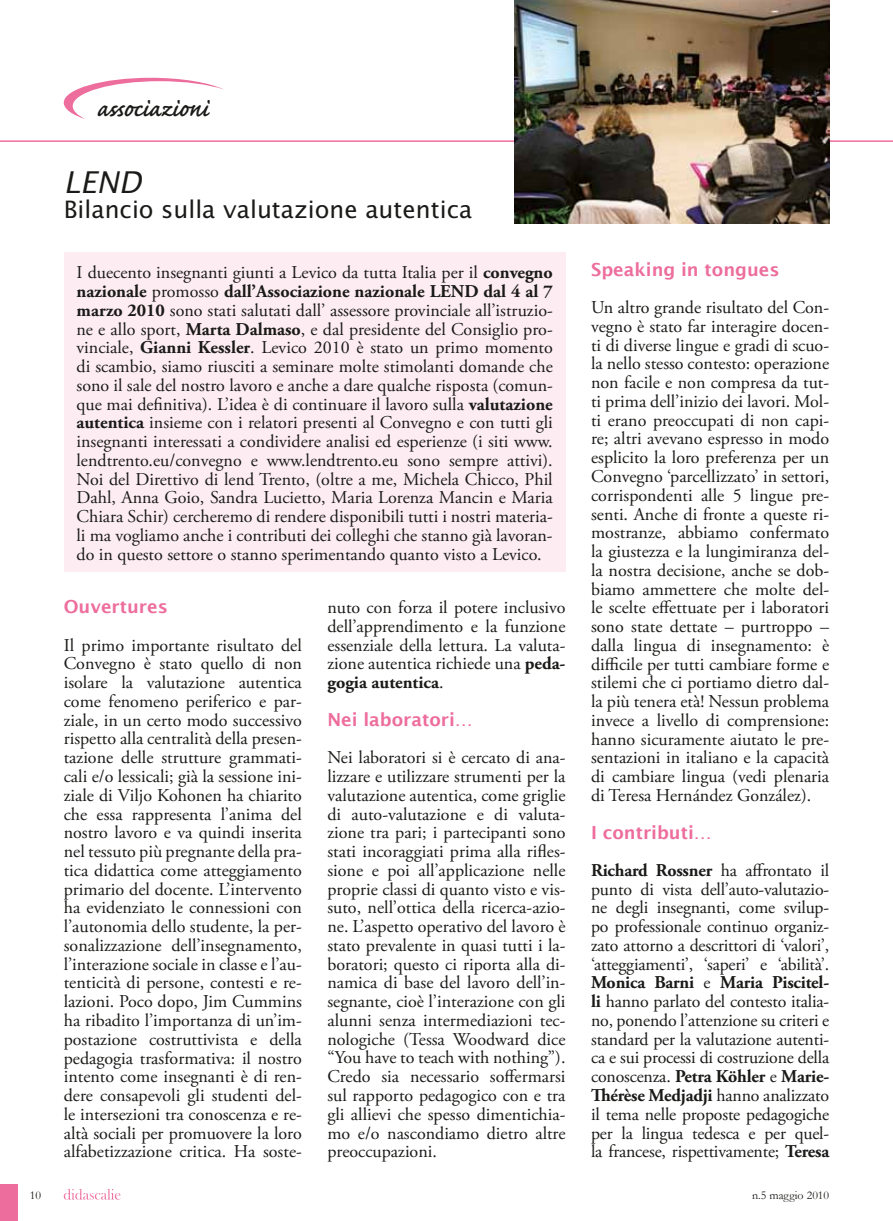
<style>
.page{position:relative;width:893px;height:1221px;background:#fff}
.page>*{position:absolute;margin:0;border:0;box-sizing:border-box;transform-origin:0 0}
.t1{font:600 30px "Caflisch Script Pro";letter-spacing:-.01em;color:#1a1a18}
.t2{font:italic 30px "Lucida Sans";color:#1a1a18}
.t3{font:24px "Lucida Sans";color:#1a1a18}
.t4{font:18px/18.8px "Adobe Garamond Pro";color:#1a1a18;text-align:justify}
.t5{font:600 18px "Lucida Sans";color:#ed6d9c}
.t6{font:12px "Garamond";color:#1a1a18}
.s1{font-weight:700}
</style>
<div class="page">
<div style="left:0;top:1184px;width:17px;height:36px;background:#ed6d9c"></div>
<svg style="left:64px;top:1189px;width:57px;height:10px"></svg>
<hr style="left:0;top:140px;width:893px;height:2px;background:#ed6d9c">
<svg style="left:64px;top:78px;width:160px;height:41px"></svg>
<div style="left:64px;top:252px;width:502px;height:320px;background:#fdedf3"></div>
<img style="left:514px;top:0;width:315px;height:223px">
<h1 class="t1" style="left:97px;top:93px;width:114px">associazioni</h1>
<h1 class="t2" style="left:64px;top:164px;width:79px">LEND</h1>
<h2 class="t3" style="left:64px;top:196px;width:410px">Bilancio sulla valutazione autentica</h2>
<p class="t4" style="left:77px;top:264px;width:478px">I duecento insegnanti giunti a Levico da tutta Italia per il <span class="s1">convegno nazionale</span> promosso <span class="s1">dall’Associazione nazionale LEND dal 4 al 7 marzo 2010</span> sono stati salutati dall’ assessore provinciale all’istruzio&shy;ne e allo sport, <span class="s1">Marta Dalmaso</span>, e dal presidente del Consiglio pro&shy;vinciale, <span class="s1">Gianni Kessler</span>. Levico 2010 è stato un primo momento di scambio, siamo riusciti a seminare molte stimolanti domande che sono il sale del nostro lavoro e anche a dare qualche risposta (comun&shy;que mai definitiva). L’idea è di continuare il lavoro sulla <span class="s1">valutazione autentica</span> insieme con i relatori presenti al Convegno e con tutti gli insegnanti interessati a condividere analisi ed esperienze (i siti www. lendtrento.eu/convegno e www.lendtrento.eu sono sempre attivi).<br>Noi del Direttivo di lend Trento, (oltre a me, Michela Chicco, Phil Dahl, Anna Goio, Sandra Lucietto, Maria Lorenza Mancin e Maria Chiara Schir) cercheremo di rendere disponibili tutti i nostri materia&shy;li ma vogliamo anche i contributi dei colleghi che stanno già lavoran&shy;do in questo settore o stanno sperimentando quanto visto a Levico.</p>
<p class="t5" style="left:64px;top:596px;width:106px">Ouvertures</p>
<p class="t4" style="left:64px;top:636px;width:240px">Il primo importante risultato del Convegno è stato quello di non isolare la valutazione autentica come fenomeno periferico e par&shy;ziale, in un certo modo successivo rispetto alla centralità della presen&shy;tazione delle strutture grammati&shy;cali e/o lessicali; già la sessione ini&shy;ziale di Viljo Kohonen ha chiarito che essa rappresenta l’anima del nostro lavoro e va quindi inserita nel tessuto più pregnante della pra&shy;tica didattica come atteggiamento primario del docente. L’intervento ha evidenziato le connessioni con l’autonomia dello studente, la per&shy;sonalizzazione dell’insegnamento, l’interazione sociale in classe e l’au&shy;tenticità di persone, contesti e re&shy;lazioni. Poco dopo, Jim Cummins ha ribadito l’importanza di un’im&shy;postazione costruttivista e della pedagogia trasformativa: il nostro intento come insegnanti è di ren&shy;dere consapevoli gli studenti del&shy;le intersezioni tra conoscenza e re&shy;altà sociali per promuovere la loro alfabetizzazione critica. Ha soste-</p>
<p class="t4" style="left:327px;top:598px;width:240px">nuto con forza il potere inclusivo dell’apprendimento e la funzione essenziale della lettura. La valuta&shy;zione autentica richiede una <span class="s1">peda&shy;gogia autentica</span>.</p>
<p class="t5" style="left:327px;top:709px;width:147px">Nei laboratori…</p>
<p class="t4" style="left:327px;top:748px;width:240px">Nei laboratori si è cercato di ana&shy;lizzare e utilizzare strumenti per la valutazione autentica, come griglie di auto-valutazione e di valuta&shy;zione tra pari; i partecipanti sono stati incoraggiati prima alla rifles&shy;sione e poi all’applicazione nelle proprie classi di quanto visto e vis&shy;suto, nell’ottica della ricerca-azio&shy;ne. L’aspetto operativo del lavoro è stato prevalente in quasi tutti i la&shy;boratori; questo ci riporta alla di&shy;namica di base del lavoro dell’in&shy;segnante, cioè l’interazione con gli alunni senza intermediazioni tec&shy;nologiche (Tessa Woodward dice “You have to teach with nothing”).<br>Credo sia necessario soffermarsi sul rapporto pedagogico con e tra gli allievi che spesso dimentichia&shy;mo e/o nascondiamo dietro altre preoccupazioni.</p>
<p class="t5" style="left:591px;top:259px;width:190px">Speaking in tongues</p>
<p class="t4" style="left:591px;top:298px;width:240px">Un altro grande risultato del Con&shy;vegno è stato far interagire docen&shy;ti di diverse lingue e gradi di scuo&shy;la nello stesso contesto: operazione non facile e non compresa da tut&shy;ti prima dell’inizio dei lavori. Mol&shy;ti erano preoccupati di non capi&shy;re; altri avevano espresso in modo esplicito la loro preferenza per un Convegno ‘parcellizzato’ in settori, corrispondenti alle 5 lingue pre&shy;senti. Anche di fronte a queste ri&shy;mostranze, abbiamo confermato la giustezza e la lungimiranza del&shy;la nostra decisione, anche se dob&shy;biamo ammettere che molte del&shy;le scelte effettuate per i laboratori sono state dettate – purtroppo – dalla lingua di insegnamento: è difficile per tutti cambiare forme e stilemi che ci portiamo dietro dal&shy;la più tenera età! Nessun problema invece a livello di comprensione: hanno sicuramente aiutato le pre&shy;sentazioni in italiano e la capacità di cambiare lingua (vedi plenaria di Teresa Hernández González).</p>
<p class="t5" style="left:591px;top:821px;width:122px">I contributi…</p>
<p class="t4" style="left:591px;top:861px;width:240px"><span class="s1">Richard Rossner</span> ha affrontato il punto di vista dell’auto-valutazio&shy;ne degli insegnanti, come svilup&shy;po professionale continuo organiz&shy;zato attorno a descrittori di ‘valori’, ‘atteggiamenti’, ‘saperi’ e ‘abilità’.<br><span class="s1">Monica Barni</span> e <span class="s1">Maria Piscitel&shy;li</span> hanno parlato del contesto italia&shy;no, ponendo l’attenzione su criteri e standard per la valutazione autenti&shy;ca e sui processi di costruzione della conoscenza. <span class="s1">Petra Köhler</span> e <span class="s1">Marie-Thérèse Medjadji</span> hanno analizzato il tema nelle proposte pedagogiche per la lingua tedesca e per quel&shy;la francese, rispettivamente; <span class="s1">Teresa</span></p>
<p class="t6" style="left:30px;top:1187px;width:13px">10</p>
<p class="t6" style="left:752px;top:1186px;width:79px">n.5 maggio 2010</p>
</div>
